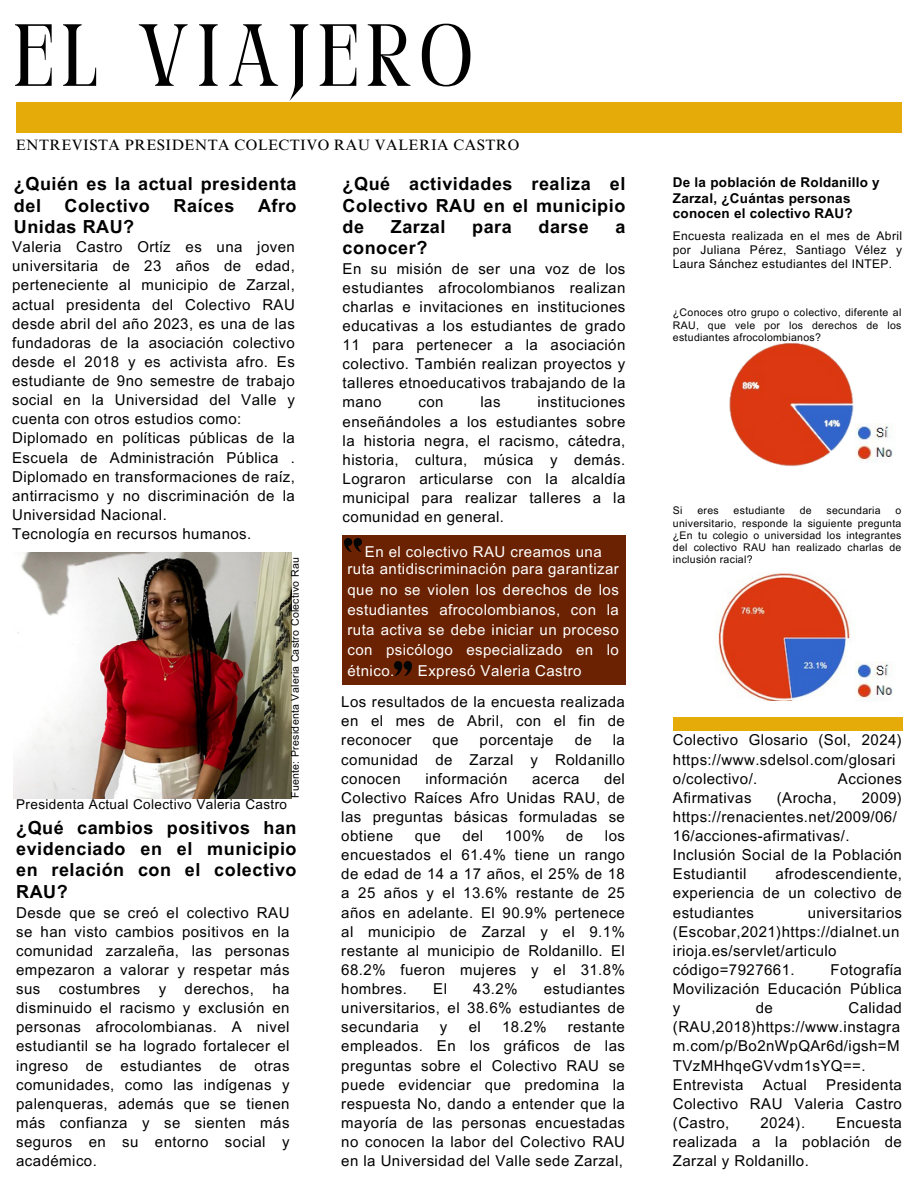
<style>
.page{position:relative;width:918px;height:1188px;background:#fff}
.page>*{position:absolute;margin:0;border:0;box-sizing:border-box;transform-origin:0 0}
.t1{font:87.9px "Perandoryv 2";letter-spacing:.105em;color:#000}
.t2{font:700 18px/21.3px "Arial MT Pro";letter-spacing:.03em;color:#000;text-align:justify}
.t3{font:15px/19.2px "Arial MT Pro";letter-spacing:.03em;color:#000;text-align:justify}
.t4{font:15px/20.2px "Arial MT Pro";letter-spacing:.03em;color:#fff;text-align:justify}
.t5{font:15px "Times NRMT Pro";letter-spacing:.03em;color:#000}
.t6{font:700 13.5px/15.8px "Arial MT Pro";letter-spacing:.02em;color:#000}
.t7{font:13.5px "Arial MT Pro";letter-spacing:.03em;color:#000}
.t8{font:12px/14px "Arial MT Pro";letter-spacing:.03em;color:#000;text-align:justify}
.t9{font:10.5px/12.3px "Arial MT Pro";letter-spacing:.03em;color:#000;text-align:justify}
</style>
<div class="page">
<div style="left:16px;top:102px;width:886px;height:31px;background:#e5ab09"></div>
<img style="left:729px;top:342px;width:125px;height:125px">
<img style="left:718px;top:573px;width:134px;height:128px">
<img style="left:14px;top:552px;width:278px;height:247px">
<div style="left:343px;top:535px;width:283px;height:150px;background:#6b2202"></div>
<img style="left:344px;top:538px;width:17px;height:14px">
<img style="left:394px;top:662px;width:17px;height:13px">
<img style="left:855px;top:423px;width:38px;height:40px">
<img style="left:855px;top:662px;width:38px;height:39px">
<div style="left:673px;top:717px;width:229px;height:14px;background:#e5ab09"></div>
<h4 class="t1" style="left:14px;top:20px;width:459px">EL VIAJERO</h4>
<p class="t5" style="left:16px;top:139px;width:505px">ENTREVISTA PRESIDENTA COLECTIVO RAU VALERIA CASTRO</p>
<h5 class="t2" style="left:14px;top:175px;width:284px">¿Quién es la actual presidenta del</h5>
<h5 class="t2" style="left:65px;top:197px;width:87px">Colectivo</h5>
<h5 class="t2" style="left:174px;top:197px;width:62px">Raíces</h5>
<h5 class="t2" style="left:258px;top:197px;width:40px">Afro</h5>
<h5 class="t2" style="left:14px;top:218px;width:122px">Unidas RAU?</h5>
<p class="t3" style="left:12px;top:239px;width:284px;text-align:left">Valeria Castro Ortíz es una joven universitaria de 23 años de edad, perteneciente al municipio de Zarzal, actual presidenta del Colectivo RAU desde abril del año 2023, es una de las fundadoras de la asociación colectivo desde el 2018 y es activista afro. Es estudiante de 9no semestre de trabajo social en la Universidad del Valle y cuenta con otros estudios como:<br>Diplomado en políticas públicas de la Escuela de Administración Pública .<br>Diplomado en transformaciones de raíz, antirracismo y no discriminación de la Universidad Nacional.<br>Tecnología en recursos humanos.</p>
<h4 class="t9" style="left:290px;top:798px;width:242px;rotate:-90deg">Fuente: Presidenta Valeria Castro Colectivo Rau</h4>
<h4 class="t7" style="left:16px;top:799px;width:272px">Presidenta Actual Colectivo Valeria Castro</h4>
<h6 class="t2" style="left:16px;top:819px;width:282px">¿Qué cambios positivos han evidenciado en el municipio en relación con el colectivo RAU?</h6>
<p class="t3" style="left:16px;top:905px;width:275px">Desde que se creó el colectivo RAU se han visto cambios positivos en la comunidad zarzaleña, las personas empezaron a valorar y respetar más sus costumbres y derechos, ha disminuido el racismo y exclusión en personas afrocolombianas. A nivel estudiantil se ha logrado fortalecer el ingreso de estudiantes de otras comunidades, como las indígenas y palenqueras, además que se tienen más confianza y se sienten más seguros en su entorno social y académico.</p>
<h2 class="t6" style="left:673px;top:176px;width:208px">De la población de Roldanillo y<br>Zarzal, ¿Cuántas personas conocen el colectivo RAU?</h2>
<p class="t2" style="left:343px;top:175px;width:284px">¿Qué actividades realiza el Colectivo RAU en el municipio de</p>
<p class="t2" style="left:391px;top:218px;width:56px">Zarzal</p>
<p class="t2" style="left:472px;top:218px;width:41px">para</p>
<p class="t2" style="left:539px;top:218px;width:52px">darse</p>
<p class="t2" style="left:615px;top:218px;width:12px">a</p>
<p class="t2" style="left:343px;top:240px;width:86px">conocer?</p>
<p class="t8" style="left:673px;top:230px;width:231px">Encuesta realizada en el mes de Abril por Juliana Pérez, Santiago Vélez y Laura Sánchez estudiantes del INTEP.</p>
<h4 class="t3" style="left:343px;top:261px;width:284px">En su misión de ser una voz de los estudiantes afrocolombianos realizan charlas e invitaciones en instituciones educativas a los estudiantes de grado 11 para pertenecer a la asociación colectivo. También realizan proyectos y talleres etnoeducativos trabajando de la mano</h4>
<h2 class="t9" style="left:673px;top:308px;width:230px">¿Conoces otro grupo o colectivo, diferente al RAU, que vele por los derechos de los estudiantes afrocolombianos?</h2>
<h4 class="t3" style="left:343px;top:394px;width:284px;text-indent:195px">instituciones enseñándoles a los estudiantes sobre la historia negra, el racismo, cátedra, historia, cultura, música y demás.<br>Lograron articularse con la alcaldía municipal para realizar talleres a la comunidad en general.</h4>
<h4 class="t3" style="left:418px;top:394px;width:27px">con</h4>
<h4 class="t3" style="left:480px;top:394px;width:22px">las</h4>
<h4 class="t9" style="left:673px;top:506px;width:11px">Si</h4>
<h4 class="t9" style="left:697px;top:506px;width:23px">eres</h4>
<h4 class="t9" style="left:734px;top:506px;width:53px">estudiante</h4>
<h4 class="t9" style="left:800px;top:506px;width:13px">de</h4>
<h4 class="t9" style="left:827px;top:506px;width:56px">secundaria</h4>
<h4 class="t9" style="left:673px;top:506px;width:230px;text-indent:223px">o universitario, responde la siguiente pregunta ¿En tu colegio o universidad los integrantes del colectivo RAU han realizado charlas de inclusión racial?</h4>
<h4 class="t4" style="left:365px;top:544px;width:238px">En el colectivo RAU creamos una</h4>
<h2 class="t4" style="left:347px;top:561px;width:273px">ruta antidiscriminación para garantizar que no se violen los derechos de los estudiantes afrocolombianos, con la ruta activa se debe iniciar un proceso con psicólogo especializado en lo étnico.</h2>
<h2 class="t4" style="left:418px;top:662px;width:165px">Expresó Valeria Castro</h2>
<h4 class="t3" style="left:341px;top:694px;width:285px">Los resultados de la encuesta realizada en el mes de Abril, con el fin de reconocer</h4>
<h4 class="t3" style="left:341px;top:732px;width:285px;text-indent:272px">la comunidad de Zarzal y Roldanillo conocen</h4>
<h4 class="t3" style="left:433px;top:732px;width:27px">que</h4>
<h4 class="t3" style="left:480px;top:732px;width:76px">porcentaje</h4>
<h4 class="t3" style="left:575px;top:732px;width:19px">de</h4>
<h4 class="t3" style="left:425px;top:771px;width:83px">información</h4>
<h4 class="t3" style="left:532px;top:771px;width:49px">acerca</h4>
<h4 class="t3" style="left:341px;top:771px;width:285px;text-indent:263px">del Colectivo Raíces Afro Unidas RAU, de las preguntas básicas formuladas se obtiene</h4>
<h4 class="t3" style="left:415px;top:828px;width:27px">que</h4>
<h4 class="t3" style="left:462px;top:828px;width:22px">del</h4>
<h4 class="t3" style="left:505px;top:828px;width:41px">100%</h4>
<h4 class="t3" style="left:566px;top:828px;width:19px">de</h4>
<h4 class="t3" style="left:341px;top:828px;width:285px;text-indent:264px">los encuestados el 61.4% tiene un rango de edad de 14 a 17 años, el 25% de 18 a 25 años y el 13.6% restante de 25 años en adelante. El 90.9% pertenece al municipio de Zarzal y el 9.1% restante al municipio de Roldanillo. El 68.2% fueron mujeres y el 31.8% hombres.</h4>
<h4 class="t3" style="left:433px;top:981px;width:15px">El</h4>
<h4 class="t3" style="left:473px;top:981px;width:46px">43.2%</h4>
<h4 class="t3" style="left:341px;top:981px;width:285px;text-indent:203px">estudiantes universitarios, el 38.6% estudiantes de secundaria</h4>
<h4 class="t3" style="left:440px;top:1019px;width:9px">y</h4>
<h4 class="t3" style="left:469px;top:1019px;width:14px">el</h4>
<h4 class="t3" style="left:502px;top:1019px;width:46px">18.2%</h4>
<h4 class="t3" style="left:341px;top:1019px;width:285px;text-indent:226px">restante empleados. En los gráficos de las preguntas sobre el Colectivo RAU se puede evidenciar que predomina la respuesta No, dando a entender que la mayoría de las personas encuestadas no conocen la labor del Colectivo RAU en la Universidad del Valle sede Zarzal,</h4>
<p class="t3" style="left:673px;top:732px;width:231px;text-align:left">Colectivo Glosario (Sol, 2024) https://www.sdelsol.com/glosari o/colectivo/.</p>
<p class="t3" style="left:838px;top:771px;width:65px">Acciones</p>
<p class="t3" style="left:673px;top:790px;width:80px">Afirmativas</p>
<p class="t3" style="left:777px;top:790px;width:61px">(Arocha,</p>
<p class="t3" style="left:673px;top:790px;width:231px;text-align:left;text-indent:189px">2009) https://renacientes.net/2009/06/<br>16/acciones-afirmativas/.<br>Inclusión Social de la Población<br>Estudiantil</p>
<p class="t3" style="left:673px;top:866px;width:231px;text-indent:103px">afrodescendiente, experiencia de un colectivo de estudiantes</p>
<p class="t3" style="left:673px;top:905px;width:231px;text-align:left;text-indent:135px">universitarios (Escobar,2021)https://dialnet.un irioja.es/servlet/articulo código=7927661.</p>
<p class="t3" style="left:673px;top:962px;width:231px;text-indent:157px">Fotografía Movilización Educación Pública y</p>
<p class="t3" style="left:673px;top:1000px;width:231px;text-align:left;text-indent:176px">Calidad (RAU,2018)https://www.instagra m.com/p/Bo2nWpQAr6d/igsh=M<br>TVzMHhqeGVvdm1sYQ==.<br>Entrevista</p>
<p class="t3" style="left:756px;top:1000px;width:19px">de</p>
<p class="t3" style="left:673px;top:1077px;width:231px;text-indent:153px">Presidenta Colectivo RAU Valeria Castro (Castro,</p>
<p class="t3" style="left:763px;top:1077px;width:45px">Actual</p>
<p class="t3" style="left:760px;top:1115px;width:46px">2024).</p>
<p class="t3" style="left:673px;top:1115px;width:231px;text-indent:163px">Encuesta realizada a la población de Zarzal y Roldanillo.</p>
</div>
